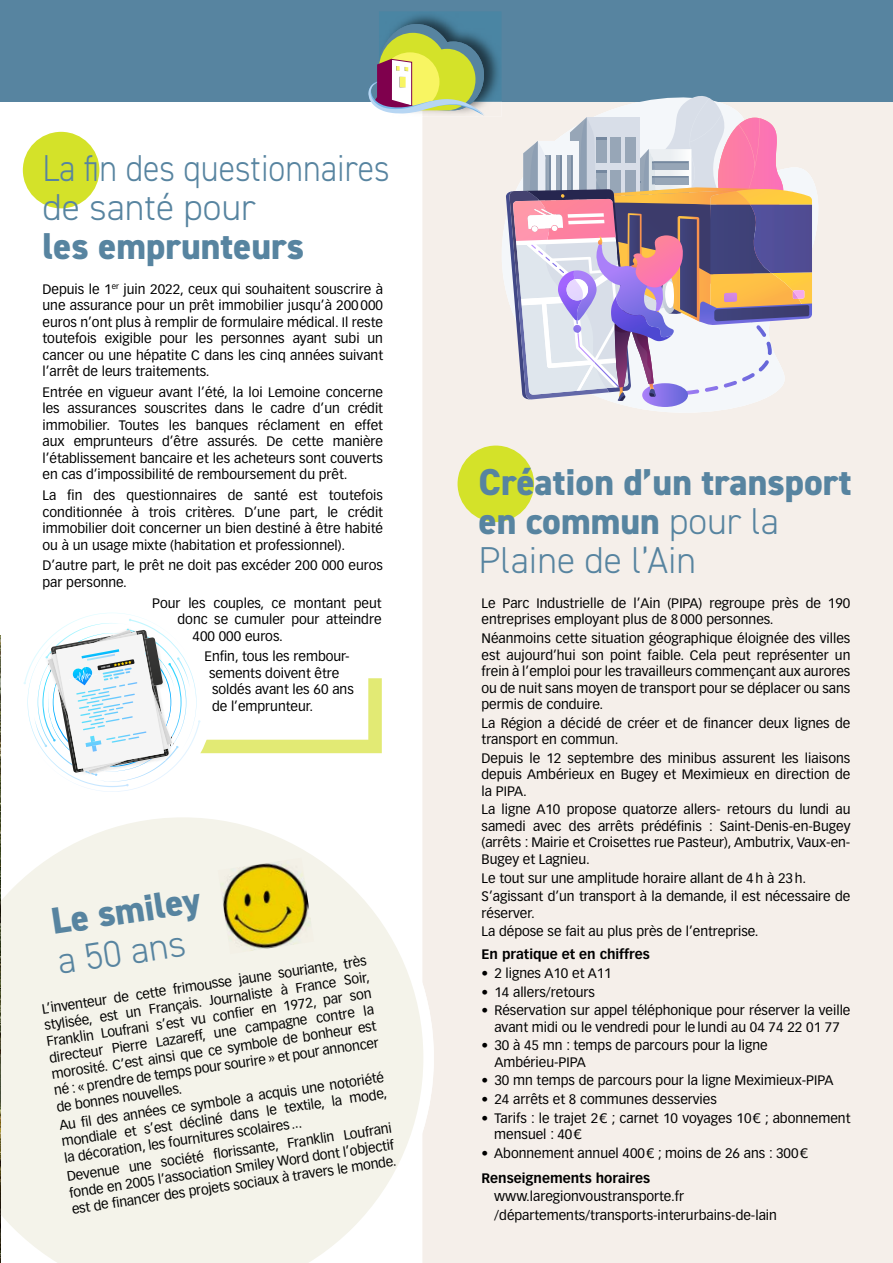
<style>
.page{position:relative;width:893px;height:1263px;background:#fff}
.page>*{position:absolute;margin:0;border:0;box-sizing:border-box;transform-origin:0 0}
.t1{font:800 37.5px/39px "DIN2014";color:#5784a0}
.t2{font:300 37.5px/39px "DIN2014";color:#5784a0;scale:.9 1}
.t3{font:300 37.5px "DIN2014";color:#5784a0}
.t4{font:13.5px/16.5px "Vectora LT Std";color:#000;text-align:justify}
.t5{font:700 13.5px "Vectora LT Std";color:#000}
.s1{font-weight:300}
</style>
<div class="page">
<div style="left:422px;top:102px;width:471px;height:1161px;background:#f5efea"></div>
<svg style="left:1px;top:807px;width:433px;height:456px;fill:#f4f3ea"></svg>
<svg style="left:2px;top:612px;width:220px;height:202px"></svg>
<svg style="left:24px;top:613px;width:358px;height:179px"></svg>
<img style="left:0;top:636px;width:1px;height:627px">
<div style="left:0;top:0;width:893px;height:102px;background:#5784a0"></div>
<img style="left:379px;top:12px;width:122px;height:105px">
<svg style="left:368px;top:24px;width:117px;height:92px"></svg>
<div style="left:23px;top:132px;width:76px;height:76px;background:#d4e229;border-radius:50%"></div>
<div style="left:458px;top:446px;width:76px;height:76px;background:#d4e229;border-radius:50%"></div>
<img style="left:218px;top:858px;width:96px;height:96px">
<svg style="left:492px;top:82px;width:334px;height:335px;fill:#f5efea"></svg>
<svg style="left:506px;top:94px;width:306px;height:307px"></svg>
<img style="left:611px;top:296px;width:5px;height:21px">
<h1 class="t2" style="left:43px;top:149px;width:387px">La fin des questionnaires de santé pour</h1>
<h1 class="t1" style="left:43px;top:227px;width:263px">les emprunteurs</h1>
<p class="t4" style="left:43px;top:281px;width:342px">Depuis le 1<sup>er</sup> juin 2022, ceux qui souhaitent souscrire à une assurance pour un prêt immobilier jusqu’à 200000 euros n’ont plus à remplir de formulaire médical. Il reste toutefois exigible pour les personnes ayant subi un cancer ou une hépatite C dans les cinq années suivant l’arrêt de leurs traitements.</p>
<p class="t4" style="left:43px;top:384px;width:342px">Entrée en vigueur avant l’été, la loi Lemoine concerne les assurances souscrites dans le cadre d’un crédit immobilier. Toutes les banques réclament en effet aux emprunteurs d’être assurés. De cette manière l’établissement bancaire et les acheteurs sont couverts en cas d’impossibilité de remboursement du prêt.</p>
<p class="t4" style="left:43px;top:487px;width:342px">La fin des questionnaires de santé est toutefois conditionnée à trois critères. D’une part, le crédit immobilier doit concerner un bien destiné à être habité ou à un usage mixte (habitation et professionnel).</p>
<p class="t4" style="left:43px;top:557px;width:342px">D’autre part, le prêt ne doit pas excéder 200 000 euros par personne.</p>
<p class="t4" style="left:152px;top:595px;width:231px">Pour les couples, ce montant peut</p>
<p class="t4" style="left:178px;top:611px;width:205px">donc se cumuler pour atteindre</p>
<p class="t4" style="left:193px;top:628px;width:92px">400 000 euros.</p>
<p class="t4" style="left:209px;top:648px;width:146px;text-align:left;text-indent:-4px">Enfin, tous les rembour&shy;sements doivent être soldés avant les 60 ans de l’emprunteur.</p>
<h1 class="t1" style="left:49px;top:901px;width:152px;rotate:-8deg">Le smiley</h1>
<h1 class="t3" style="left:55px;top:938px;width:132px;rotate:-8deg">a 50 ans</h1>
<p class="t4" style="left:40px;top:1002px;width:331px;rotate:-9deg">L’inventeur de cette frimousse jaune souriante, très stylisée, est un Français. Journaliste à France Soir, Franklin Loufrani s’est vu confi er en 1972, par son directeur Pierre Lazareff, une campagne contre la morosité. C’est ainsi que ce symbole de bonheur est né : « prendre de temps pour sourire » et pour annoncer de bonnes nouvelles.</p>
<p class="t4" style="left:58px;top:1119px;width:330px;rotate:-9deg">Au fi l des années ce symbole a acquis une notoriété mondiale et s’est décliné dans le textile, la mode, la décoration, les fournitures scolaires...</p>
<p class="t4" style="left:66px;top:1170px;width:330px;rotate:-9deg">Devenue une société fl orissante, Franklin Loufrani fonde en 2005 l’association Smiley Word dont l’objectif est de fi nancer des projets sociaux à travers le monde.</p>
<h1 class="t1" style="left:479px;top:463px;width:374px">Création d’un transport en commun <span class="s1">pour la<br>Plaine de l’Ain</span></h1>
<p class="t4" style="left:482px;top:595px;width:370px">Le Parc Industrielle de l’Ain (PIPA) regroupe près de 190 entreprises employant plus de 8000 personnes.</p>
<p class="t4" style="left:482px;top:630px;width:370px">Néanmoins cette situation géographique éloignée des villes est aujourd’hui son point faible. Cela peut représenter un frein à l’emploi pour les travailleurs commençant aux aurores ou de nuit sans moyen de transport pour se déplacer ou sans permis de conduire.</p>
<p class="t4" style="left:482px;top:715px;width:370px">La Région a décidé de créer et de financer deux lignes de transport en commun.</p>
<p class="t4" style="left:482px;top:750px;width:370px">Depuis le 12 septembre des minibus assurent les liaisons depuis Ambérieux en Bugey et Meximieux en direction de la PIPA.</p>
<p class="t4" style="left:482px;top:801px;width:370px">La ligne A10 propose quatorze allers- retours du lundi au samedi avec des arrêts prédéfinis : Saint-Denis-en-Bugey (arrêts : Mairie et Croisettes rue Pasteur), Ambutrix, Vaux-en-Bugey et Lagnieu.</p>
<p class="t4" style="left:482px;top:869px;width:370px;line-height:18.6px">Le tout sur une amplitude horaire allant de 4h à 23h.<br>S’agissant d’un transport à la demande, il est nécessaire de</p>
<p class="t4" style="left:482px;top:904px;width:279px;line-height:18.6px">réserver.<br>La dépose se fait au plus près de l’entreprise.</p>
<p class="t5" style="left:482px;top:946px;width:170px">En pratique et en chiffres</p>
<p class="t4" style="left:482px;top:965px;width:132px">• 2 lignes A10 et A11</p>
<p class="t4" style="left:482px;top:983px;width:115px">• 14 allers/retours</p>
<p class="t4" style="left:482px;top:1002px;width:370px;text-align:center">• Réservation sur appel téléphonique pour réserver la veille avant midi ou le vendredi pour le lundi au 04 74 22 01 77</p>
<p class="t4" style="left:494px;top:1037px;width:275px;text-indent:-13px">• 30 à 45 mn : temps de parcours pour la ligne<br>Ambérieu-PIPA</p>
<p class="t4" style="left:482px;top:1072px;width:353px">• 30 mn temps de parcours pour la ligne Meximieux-PIPA</p>
<p class="t4" style="left:482px;top:1091px;width:237px">• 24 arrêts et 8 communes desservies</p>
<p class="t4" style="left:494px;top:1110px;width:358px;text-indent:-13px">• Tarifs : le trajet 2€ ; carnet 10 voyages 10€ ; abonnement mensuel : 40€</p>
<p class="t4" style="left:482px;top:1145px;width:328px">• Abonnement annuel 400€ ; moins de 26 ans : 300€</p>
<p class="t5" style="left:482px;top:1170px;width:170px">Renseignements horaires</p>
<p class="t4" style="left:494px;top:1187px;width:284px;line-height:18.6px">www.laregionvoustransporte.fr /départements/transports-interurbains-de-lain</p>
</div>
